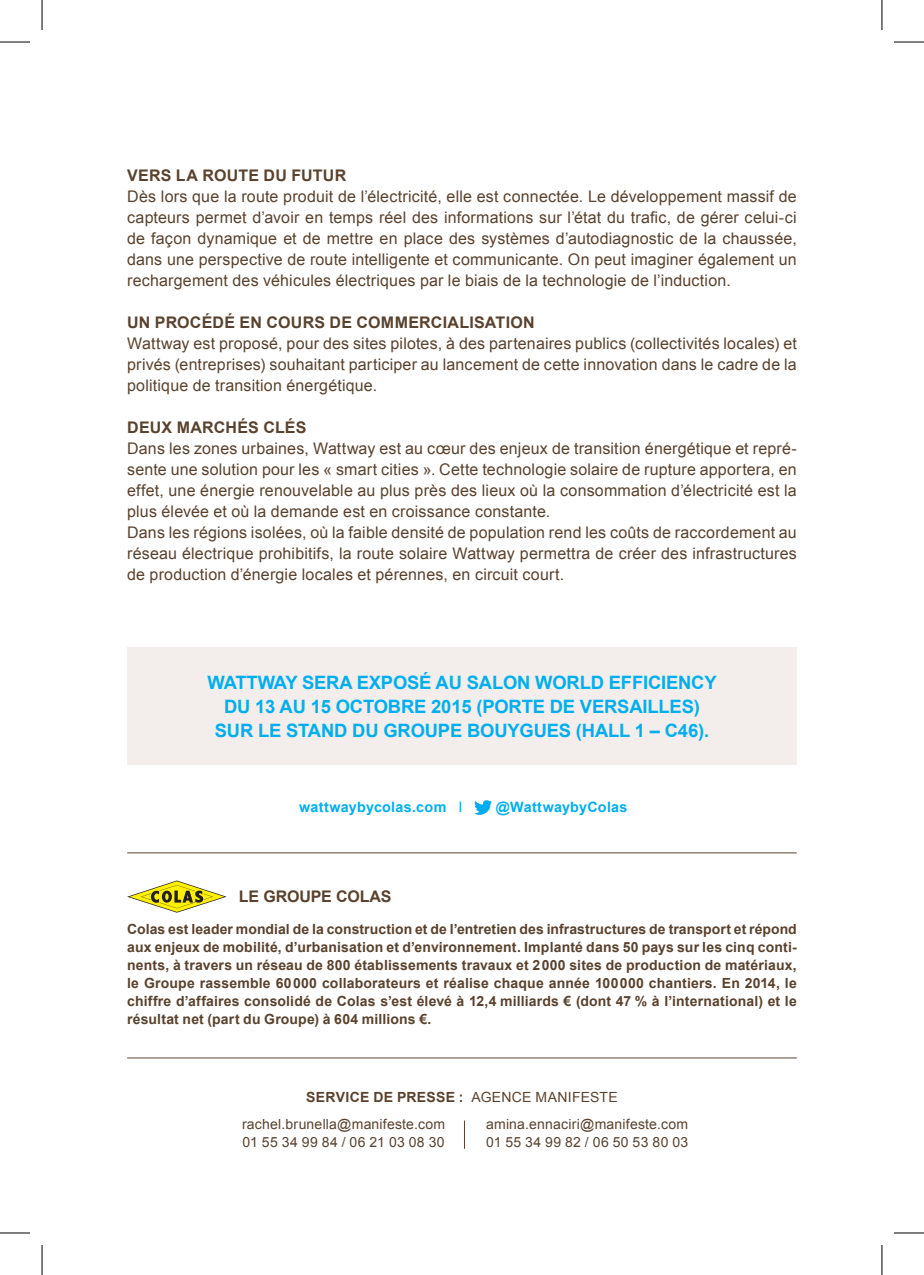
<style>
.page{position:relative;width:924px;height:1275px;background:#fff}
.page>*{position:absolute;margin:0;border:0;box-sizing:border-box;transform-origin:0 0}
.t1{font:700 18.4px/24.2px "Arial";letter-spacing:-.01em;color:#00aeef;text-align:center}
.t2{font:16px/21px "Arial";letter-spacing:.01em;color:#59422e;text-align:justify}
.t3{font:700 16px "Arial";letter-spacing:.01em;color:#59422e}
.t4{font:700 16px "Arial";letter-spacing:-.01em;color:#59422e}
.t5{font:700 14.4px "Arial";letter-spacing:.02em;color:#00aeef}
.t6{font:700 14px/18px "Arial";letter-spacing:.01em;color:#59422e;text-align:justify}
.t7{font:14px/27.4px "Arial";letter-spacing:.015em;color:#59422e}
.s1{font-weight:400}
.s2{font-weight:700}
</style>
<div class="page">
<svg style="left:474px;top:800px;width:17px;height:15px"></svg>
<svg style="left:127px;top:880px;width:99px;height:32px"></svg>
<hr style="left:127px;top:852px;width:669px;height:1px;background:#59422e">
<hr style="left:127px;top:1057px;width:669px;height:1px;background:#59422e">
<svg style="left:464px;top:1120px;width:1px;height:28px"></svg>
<div style="left:127px;top:647px;width:669px;height:117px;background:#f3eeec"></div>
<hr style="left:0;top:42px;width:30px;height:1px;background:#000">
<hr style="left:893px;top:42px;width:30px;height:1px;background:#000">
<hr style="left:0;top:1232px;width:30px;height:1px;background:#000">
<hr style="left:893px;top:1232px;width:30px;height:1px;background:#000">
<hr style="left:42px;top:0;width:1px;height:30px;background:#000">
<hr style="left:42px;top:1245px;width:1px;height:30px;background:#000">
<hr style="left:881px;top:0;width:1px;height:30px;background:#000">
<hr style="left:881px;top:1245px;width:1px;height:30px;background:#000">
<p class="t3" style="left:127px;top:165px;width:220px">VERS LA ROUTE DU FUTUR</p>
<p class="t2" style="left:127px;top:186px;width:670px">Dès lors que la route produit de l’électricité, elle est connectée. Le développement massif de capteurs permet d’avoir en temps réel des informations sur l’état du trafic, de gérer celui-ci de façon dynamique et de mettre en place des systèmes d’autodiagnostic de la chaussée, dans une perspective de route intelligente et communicante. On peut imaginer également un rechargement des véhicules électriques par le biais de la technologie de l’induction.</p>
<p class="t3" style="left:127px;top:312px;width:409px">UN PROCÉDÉ EN COURS DE COMMERCIALISATION</p>
<p class="t2" style="left:127px;top:333px;width:670px">Wattway est proposé, pour des sites pilotes, à des partenaires publics (collectivités locales) et privés (entreprises) souhaitant participer au lancement de cette innovation dans le cadre de la politique de transition énergétique.</p>
<p class="t3" style="left:127px;top:417px;width:181px">DEUX MARCHÉS CLÉS</p>
<p class="t2" style="left:127px;top:438px;width:671px;text-align:left">Dans les zones urbaines, Wattway est au cœur des enjeux de transition énergétique et repré&shy;sente une solution pour les « smart cities ». Cette technologie solaire de rupture apportera, en effet, une énergie renouvelable au plus près des lieux où la consommation d’électricité est la plus élevée et où la demande est en croissance constante.<br>Dans les régions isolées, où la faible densité de population rend les coûts de raccordement au réseau électrique prohibitifs, la route solaire Wattway permettra de créer des infrastructures de production d’énergie locales et pérennes, en circuit court.</p>
<p class="t1" style="left:207px;top:671px;width:510px">WATTWAY SERA EXPOSÉ AU SALON WORLD EFFICIENCY<br>DU 13 AU 15 OCTOBRE 2015 (PORTE DE VERSAILLES)<br>SUR LE STAND DU GROUPE BOUYGUES (HALL 1 – C46).</p>
<p class="t5" style="left:299px;top:797px;width:164px">wattwaybycolas.com <span class="s1">I</span></p>
<p class="t5" style="left:495px;top:797px;width:133px">@WattwaybyColas</p>
<p class="t4" style="left:239px;top:886px;width:154px">LE GROUPE COLAS</p>
<p class="t6" style="left:127px;top:920px;width:671px">Colas est leader mondial de la construction et de l’entretien des infrastructures de transport et répond aux enjeux de mobilité, d’urbanisation et d’environnement. Implanté dans 50 pays sur les cinq conti&shy;nents, à travers un réseau de 800 établissements travaux et 2000 sites de production de matériaux, le Groupe rassemble 60000 collaborateurs et réalise chaque année 100000 chantiers. En 2014, le chiffre d’affaires consolidé de Colas s’est élevé à 12,4 milliards € (dont 47 % à l’international) et le résultat net (part du Groupe) à 604 millions €.</p>
<p class="t7" style="left:242px;top:1083px;width:377px;text-indent:64px"><span class="s2">SERVICE DE PRESSE :</span> AGENCE MANIFESTE rachel.brunella@manifeste.com</p>
<p class="t7" style="left:242px;top:1128px;width:203px">01 55 34 99 84 / 06 21 03 08 30</p>
<p class="t7" style="left:486px;top:1115px;width:204px;line-height:18px">amina.ennaciri@manifeste.com<br>01 55 34 99 82 / 06 50 53 80 03</p>
</div>
